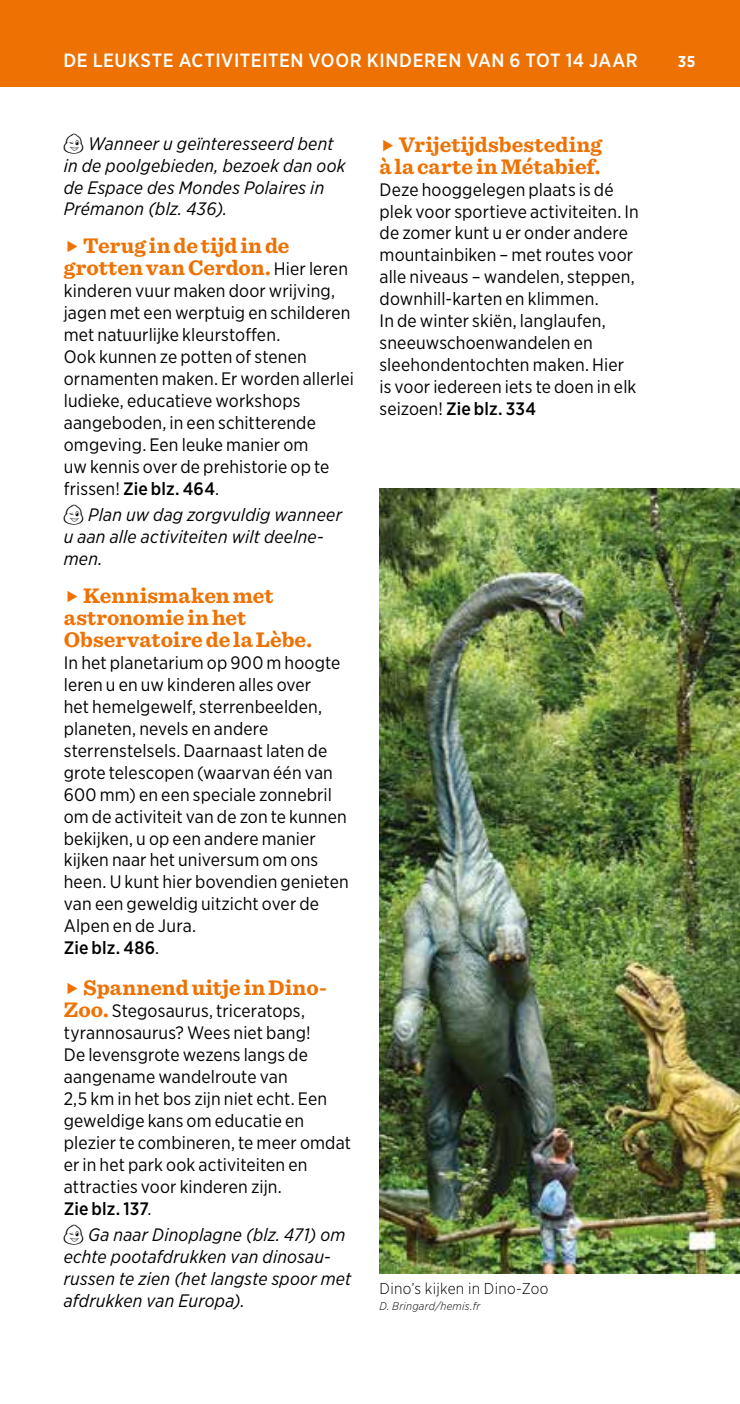
<style>
.page{position:relative;width:740px;height:1404px;background:#fff}
.page>*{position:absolute;margin:0;border:0;box-sizing:border-box;transform-origin:0 0}
.t1{font:700 22.05px/22.1px "Sentinel";letter-spacing:.005em;color:#ee7203}
.t2{font:500 19.12px "Gotham Narrow";letter-spacing:.03em;color:#fff}
.t3{font:18px/22.1px "Gotham Narrow";letter-spacing:.01em;color:#000}
.t4{font:italic 18px/21.8px "Gotham Narrow";letter-spacing:.01em;color:#000}
.t5{font:300 15.75px "Gotham Narrow";letter-spacing:.015em;color:#000}
.t6{font:700 15.75px "Gotham Narrow";color:#fff}
.t7{font:italic 300 11.25px "Gotham Narrow";letter-spacing:.02em;color:#000}
.s1{font-family:"Michelin";font-style:normal}
.s2{font-family:"Gotham Narrow";font-weight:400;font-size:18px;color:#000}
.s3{font-weight:500}
.s4{font-family:"Sentinel";font-weight:700;font-size:22.05px;color:#ee7203}
</style>
<div class="page">
<img style="left:380px;top:488px;width:360px;height:784px">
<div style="left:0;top:0;width:740px;height:86px;background:#ee7203"></div>
<p class="t2" style="left:63px;top:48px;width:576px">DE LEUKSTE ACTIVITEITEN VOOR KINDEREN VAN 6 TOT 14 JAAR</p>
<p class="t6" style="left:678px;top:51px;width:19px">35</p>
<p class="t4" style="left:64px;top:133px;width:283px"><span class="s1">W</span> Wanneer u geïnteresseerd bent in de poolgebieden, bezoek dan ook de Espace des Mondes Polaires in<br>Prémanon (blz. 436).</p>
<p class="t1" style="left:64px;top:234px;width:286px;text-indent:19px">Terug in de tijd in de grotten van Cerdon. <span class="s2">Hier leren</span></p>
<p class="t3" style="left:64px;top:279px;width:292px">kinderen vuur maken door wrijving, jagen met een werptuig en schilderen met natuurlijke kleurstoffen.<br>Ook kunnen ze potten of stenen ornamenten maken. Er worden allerlei ludieke, educatieve workshops aangeboden, in een schitterende omgeving. Een leuke manier om<br>uw kennis over de prehistorie op te frissen! <span class="s3">Zie blz. 464</span>.</p>
<p class="t4" style="left:64px;top:504px;width:280px"><span class="s1">W</span> Plan uw dag zorgvuldig wanneer u aan alle activiteiten wilt deelne&shy;men.</p>
<p class="t1" style="left:64px;top:583px;width:250px;text-indent:19px">Kennismaken met astronomie in het<br>Observatoire de la Lèbe.</p>
<p class="t3" style="left:64px;top:651px;width:286px">In het planetarium op 900 m hoogte leren u en uw kinderen alles over<br>het hemelgewelf, sterrenbeelden, planeten, nevels en andere sterrenstelsels. Daarnaast laten de grote telescopen (waarvan één van<br>600 mm) en een speciale zonnebril om de activiteit van de zon te kunnen bekijken, u op een andere manier kijken naar het universum om ons heen. U kunt hier bovendien genieten van een geweldig uitzicht over de<br>Alpen en de Jura.<br><span class="s3">Zie blz. 486</span>.</p>
<p class="t1" style="left:83px;top:975px;width:245px">Spannend uitje in Dino-</p>
<p class="t3" style="left:64px;top:999px;width:289px"><span class="s4">Zoo.</span> Stegosaurus, triceratops, tyrannosaurus? Wees niet bang!<br>De levensgrote wezens langs de aangename wandelroute van<br>2,5 km in het bos zijn niet echt. Een geweldige kans om educatie en plezier te combineren, te meer omdat er in het park ook activiteiten en attracties voor kinderen zijn.<br><span class="s3">Zie blz. 137</span>.</p>
<p class="t4" style="left:64px;top:1223px;width:289px"><span class="s1">W</span> Ga naar Dinoplagne (blz. 471) om echte pootafdrukken van dinosau&shy;russen te zien (het langste spoor met afdrukken van Europa).</p>
<p class="t1" style="left:379px;top:132px;width:224px;text-align:right">Vrijetijdsbesteding<br>à la carte inMétabief.</p>
<p class="t3" style="left:379px;top:178px;width:261px">Deze hooggelegen plaats is dé plek voor sportieve activiteiten. In de zomer kunt u er onder andere mountainbiken – met routes voor alle niveaus – wandelen, steppen, downhill-karten en klimmen.<br>In de winter skiën, langlaufen, sneeuwschoenwandelen en sleehondentochten maken. Hier is voor iedereen iets te doen in elk seizoen! <span class="s3">Zie blz. 334</span></p>
<p class="t5" style="left:379px;top:1278px;width:170px">Dino’s kijken in Dino-Zoo</p>
<p class="t7" style="left:379px;top:1298px;width:102px">D. Bringard/hemis.fr</p>
</div>
